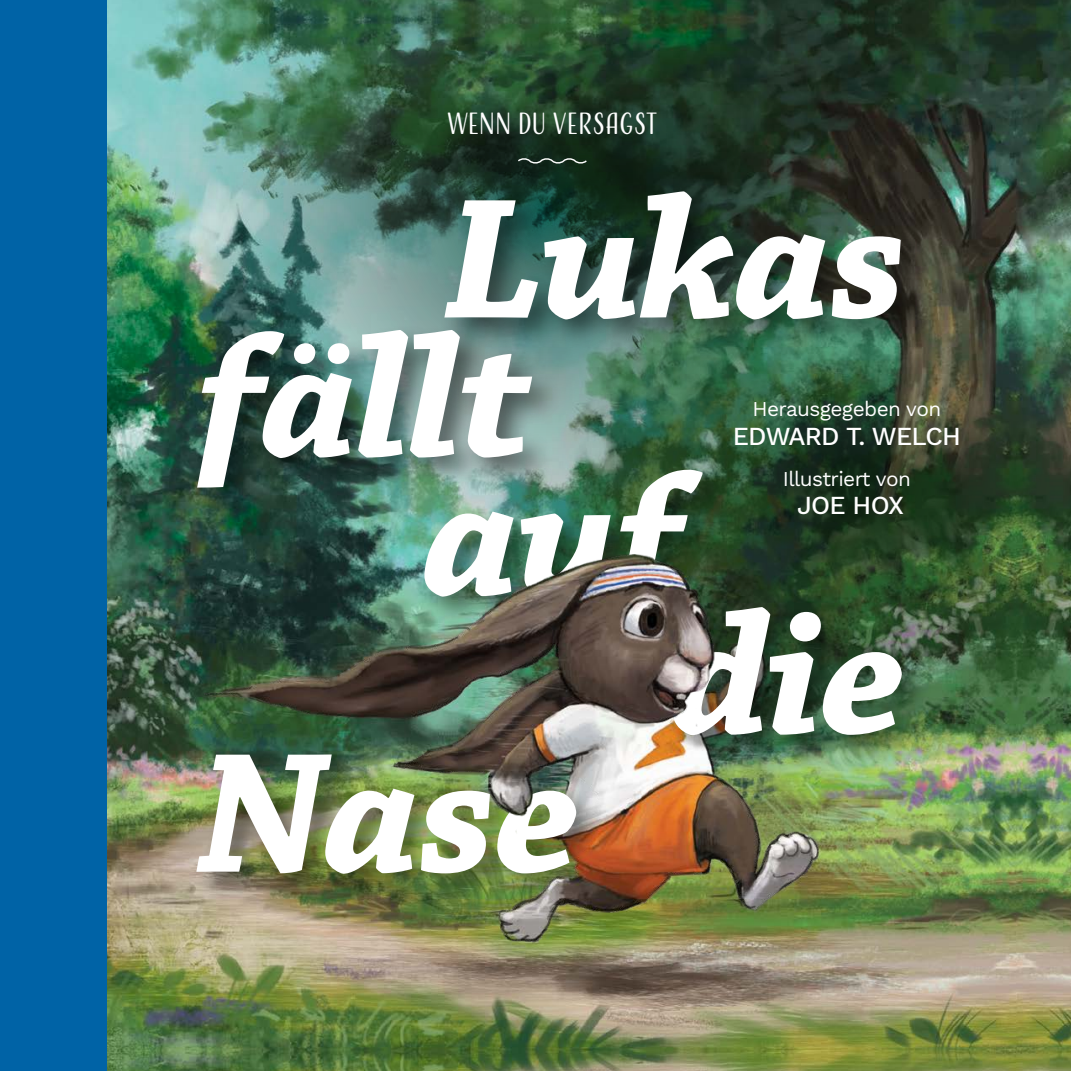
<style>
.page{position:relative;width:1071px;height:1071px;background:#fff}
.page>*{position:absolute;margin:0;border:0;box-sizing:border-box;transform-origin:0 0}
.t1{font:italic 700 179.9px/138.6px "Chaparral Pro";letter-spacing:-.005em;color:#fff}
.t2{font:28.53px "Adorn S Condensed Sans";letter-spacing:-.005em;color:#fff}
.t3{font:500 25.55px "Work Sans";letter-spacing:-.03em;color:#fff}
.t4{font:20.82px "Work Sans";letter-spacing:-.03em;color:#fff}
</style>
<div class="page">
<img style="left:106px;top:0;width:965px;height:1071px">
<img style="left:933px;top:137px;width:138px;height:659px">
<img style="left:138px;top:0;width:817px;height:564px">
<div style="left:191px;top:186px;width:742px;height:720px;background:#000;opacity:.5"></div>
<svg style="left:516px;top:156px;width:72px;height:10px"></svg>
<div style="left:0;top:0;width:106px;height:1071px;background:#0063a6"></div>
<h2 class="t2" style="left:447px;top:106px;width:212px">WENN DU VERSAGST</h2>
<h1 class="t1" style="left:198px;top:196px;width:710px;text-indent:247px">Lukas fällt</h1>
<p class="t4" style="left:753px;top:397px;width:190px">Herausgegeben von</p>
<p class="t3" style="left:733px;top:421px;width:230px">EDWARD T. WELCH</p>
<p class="t4" style="left:783px;top:466px;width:130px">Illustriert von</p>
<p class="t3" style="left:797px;top:491px;width:108px">JOE HOX</p>
<h1 class="t1" style="left:423px;top:473px;width:261px">auf</h1>
<h1 class="t1" style="left:672px;top:612px;width:236px">die</h1>
<h1 class="t1" style="left:198px;top:750px;width:385px">Nase</h1>
</div>
